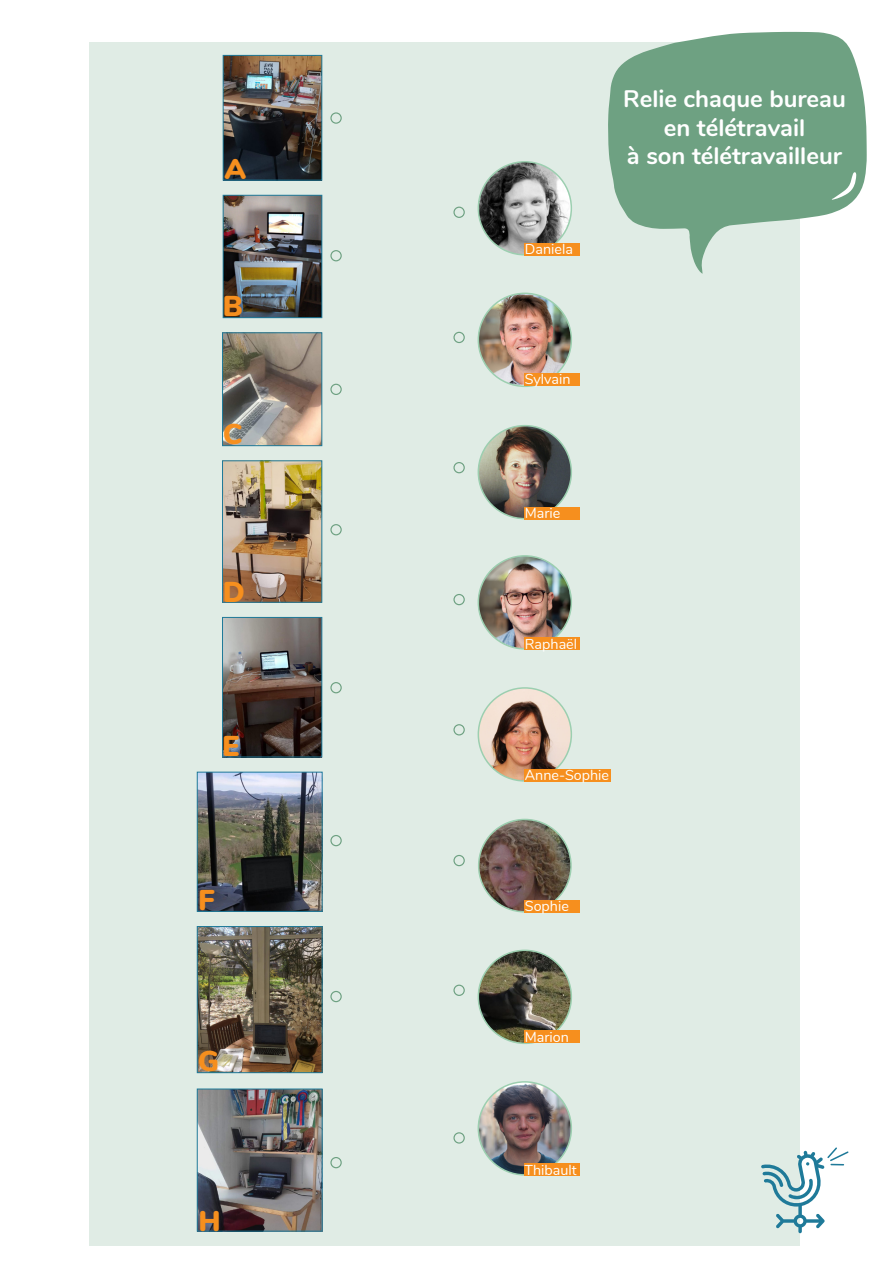
<style>
.page{position:relative;width:893px;height:1263px;background:#fff}
.page>*{position:absolute;margin:0;border:0;box-sizing:border-box;transform-origin:0 0}
.t1{font:900 28.65px "Nunito";color:#f68f1e}
.t2{font:700 23.85px "Nunito";color:#fff}
.t3{font:14.25px "Nunito";color:#fff}
</style>
<div class="page">
<div style="left:89px;top:43px;width:710px;height:1203px;background:#e0ece5"></div>
<img style="left:224px;top:462px;width:96px;height:139px">
<div style="left:222px;top:460px;width:100px;height:143px;border:1px solid #1f7a99"></div>
<img style="left:225px;top:197px;width:95px;height:119px">
<div style="left:223px;top:195px;width:99px;height:123px;border:1px solid #1f7a99"></div>
<img style="left:225px;top:57px;width:95px;height:122px">
<div style="left:223px;top:55px;width:99px;height:126px;border:1px solid #1f7a99"></div>
<img style="left:224px;top:334px;width:96px;height:110px">
<div style="left:222px;top:332px;width:100px;height:114px;border:1px solid #1f7a99"></div>
<img style="left:199px;top:774px;width:122px;height:136px">
<div style="left:197px;top:772px;width:126px;height:140px;border:1px solid #1f7a99"></div>
<img style="left:199px;top:928px;width:122px;height:143px">
<div style="left:197px;top:926px;width:126px;height:147px;border:1px solid #1f7a99"></div>
<img style="left:199px;top:1091px;width:122px;height:138px">
<div style="left:197px;top:1089px;width:126px;height:142px;border:1px solid #1f7a99"></div>
<img style="left:224px;top:619px;width:96px;height:136px">
<div style="left:222px;top:617px;width:100px;height:140px;border:1px solid #1f7a99"></div>
<img style="left:479px;top:819px;width:92px;height:93px;border-radius:46px">
<div style="left:478px;top:819px;width:94px;height:93px;border:2px solid #9ccfb0;border-radius:50%"></div>
<img style="left:478px;top:293px;width:93px;height:92px">
<div style="left:478px;top:293px;width:94px;height:94px;border:2px solid #9ccfb0;border-radius:50%"></div>
<img style="left:478px;top:162px;width:93px;height:93px;border-radius:46px">
<div style="left:478px;top:161px;width:94px;height:95px;border:2px solid #9ccfb0;border-radius:50%"></div>
<img style="left:478px;top:556px;width:93px;height:93px;border-radius:46px">
<div style="left:478px;top:555px;width:94px;height:95px;border:2px solid #9ccfb0;border-radius:50%"></div>
<img style="left:478px;top:426px;width:93px;height:93px;border-radius:46px">
<div style="left:478px;top:425px;width:94px;height:94px;border:2px solid #9ccfb0;border-radius:50%"></div>
<img style="left:478px;top:1082px;width:93px;height:93px;border-radius:46px">
<div style="left:478px;top:1081px;width:94px;height:94px;border:2px solid #9ccfb0;border-radius:50%"></div>
<img style="left:478px;top:950px;width:93px;height:93px;border-radius:46px">
<div style="left:478px;top:949px;width:94px;height:95px;border:2px solid #9ccfb0;border-radius:50%"></div>
<img style="left:478px;top:688px;width:93px;height:93px;border-radius:46px">
<div style="left:478px;top:687px;width:94px;height:95px;border:2px solid #9ccfb0;border-radius:50%"></div>
<div style="left:330px;top:1157px;width:12px;height:11px;border:1px solid #6ea182;border-radius:50%"></div>
<div style="left:453px;top:1132px;width:12px;height:11px;border:1px solid #6ea182;border-radius:50%"></div>
<div style="left:330px;top:991px;width:12px;height:11px;border:1px solid #6ea182;border-radius:50%"></div>
<div style="left:453px;top:985px;width:12px;height:11px;border:1px solid #6ea182;border-radius:50%"></div>
<div style="left:330px;top:835px;width:12px;height:11px;border:1px solid #6ea182;border-radius:50%"></div>
<div style="left:453px;top:855px;width:12px;height:11px;border:1px solid #6ea182;border-radius:50%"></div>
<div style="left:330px;top:682px;width:12px;height:11px;border:1px solid #6ea182;border-radius:50%"></div>
<div style="left:453px;top:724px;width:12px;height:11px;border:1px solid #6ea182;border-radius:50%"></div>
<div style="left:330px;top:524px;width:12px;height:11px;border:1px solid #6ea182;border-radius:50%"></div>
<div style="left:453px;top:594px;width:12px;height:11px;border:1px solid #6ea182;border-radius:50%"></div>
<div style="left:330px;top:384px;width:12px;height:11px;border:1px solid #6ea182;border-radius:50%"></div>
<div style="left:453px;top:462px;width:12px;height:11px;border:1px solid #6ea182;border-radius:50%"></div>
<div style="left:330px;top:250px;width:12px;height:11px;border:1px solid #6ea182;border-radius:50%"></div>
<div style="left:453px;top:332px;width:12px;height:11px;border:1px solid #6ea182;border-radius:50%"></div>
<div style="left:330px;top:112px;width:12px;height:12px;border:1px solid #6ea182;border-radius:50%"></div>
<div style="left:453px;top:207px;width:12px;height:11px;border:1px solid #6ea182;border-radius:50%"></div>
<div style="left:524px;top:243px;width:56px;height:13px;background:#f68f1e"></div>
<div style="left:524px;top:373px;width:56px;height:13px;background:#f68f1e"></div>
<div style="left:524px;top:507px;width:56px;height:13px;background:#f68f1e"></div>
<div style="left:524px;top:637px;width:56px;height:13px;background:#f68f1e"></div>
<div style="left:524px;top:769px;width:87px;height:13px;background:#f68f1e"></div>
<div style="left:524px;top:900px;width:56px;height:12px;background:#f68f1e"></div>
<div style="left:524px;top:1030px;width:56px;height:13px;background:#f68f1e"></div>
<div style="left:524px;top:1163px;width:56px;height:13px;background:#f68f1e"></div>
<svg style="left:608px;top:32px;width:259px;height:242px;fill:#6ea182"></svg>
<svg style="left:761px;top:1147px;width:87px;height:86px"></svg>
<p class="t1" style="left:224px;top:147px;width:23px">A</p>
<p class="t1" style="left:223px;top:285px;width:21px">B</p>
<p class="t1" style="left:223px;top:413px;width:21px">C</p>
<p class="t1" style="left:223px;top:570px;width:24px">D</p>
<p class="t1" style="left:222px;top:724px;width:19px">E</p>
<p class="t1" style="left:198px;top:879px;width:18px">F</p>
<p class="t1" style="left:198px;top:1040px;width:23px">G</p>
<p class="t1" style="left:199px;top:1199px;width:24px">H</p>
<p class="t3" style="left:525px;top:239px;width:50px">Daniela</p>
<p class="t3" style="left:525px;top:369px;width:47px">Sylvain</p>
<p class="t2" style="left:623px;top:81px;width:224px">Relie chaque bureau</p>
<p class="t2" style="left:664px;top:110px;width:143px">en télétravail</p>
<p class="t2" style="left:627px;top:138px;width:216px">à son télétravailleur</p>
<p class="t3" style="left:525px;top:502px;width:37px">Marie</p>
<p class="t3" style="left:525px;top:633px;width:54px">Raphaël</p>
<p class="t3" style="left:525px;top:765px;width:86px">Anne-Sophie</p>
<p class="t3" style="left:525px;top:896px;width:46px">Sophie</p>
<p class="t3" style="left:525px;top:1027px;width:46px">Marion</p>
<p class="t3" style="left:524px;top:1159px;width:54px">Thibault</p>
</div>
